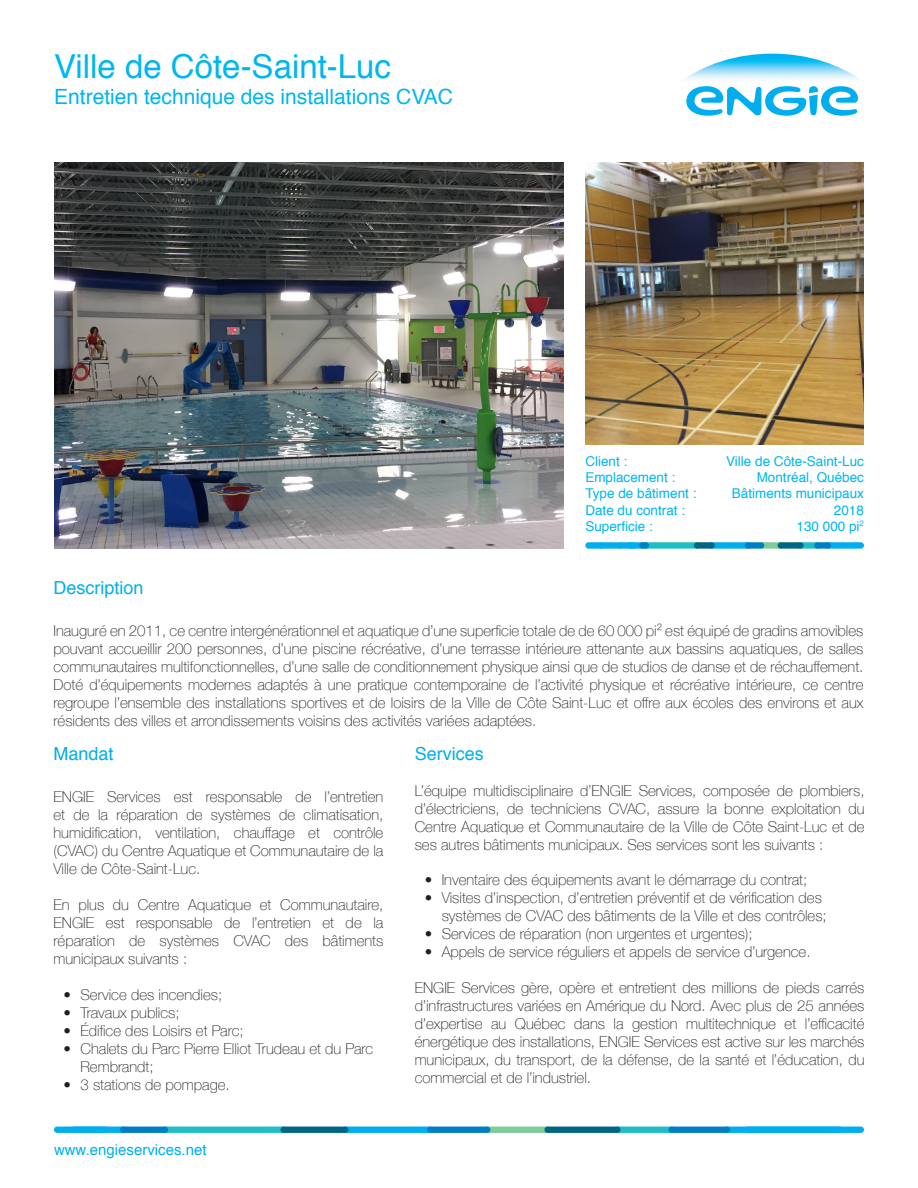
<style>
.page{position:relative;width:918px;height:1188px;background:#fff}
.page>*{position:absolute;margin:0;border:0;box-sizing:border-box;transform-origin:0 0}
.t1{font:33px "Helvetica";color:#00b6f0}
.t2{font:21px "Helvetica";color:#00b6f0}
.t3{font:18px "Helvetica";color:#00aeef}
.BODY-TEXT{font:100 15px/18px "Helvetica Neue";color:#231f20;text-align:justify}
.t4{font:15px "Helvetica";color:#00aeef}
.t5{font:13.5px "Helvetica";color:#00b6f0}
</style>
<div class="page">
<img style="left:585px;top:162px;width:279px;height:282px">
<img style="left:54px;top:162px;width:510px;height:387px">
<div style="left:627px;top:542px;width:19px;height:7px;background:#00aeef;border-radius:3px"></div>
<div style="left:643px;top:542px;width:57px;height:7px;background:#21bdc6;border-radius:3px"></div>
<div style="left:825px;top:542px;width:39px;height:7px;background:#00aeef;border-radius:3px"></div>
<div style="left:797px;top:542px;width:24px;height:7px;background:#21bdc6;border-radius:3px"></div>
<div style="left:758px;top:542px;width:26px;height:7px;background:#80ca9c;border-radius:3px"></div>
<div style="left:708px;top:542px;width:43px;height:7px;background:#00aeef;border-radius:3px"></div>
<div style="left:745px;top:542px;width:19px;height:7px;background:#007ec5;border-radius:3px"></div>
<div style="left:694px;top:542px;width:21px;height:7px;background:#016584;border-radius:3px"></div>
<div style="left:814px;top:542px;width:17px;height:7px;background:#007ec5;border-radius:3px"></div>
<div style="left:778px;top:542px;width:26px;height:7px;background:#016584;border-radius:3px"></div>
<div style="left:639px;top:542px;width:10px;height:7px;background:#007ec5;border-radius:3px"></div>
<div style="left:617px;top:542px;width:19px;height:7px;background:#00aeef;border-radius:3px"></div>
<div style="left:585px;top:542px;width:19px;height:7px;background:#00aeef;border-radius:3px"></div>
<svg style="left:598px;top:542px;width:25px;height:7px"></svg>
<div style="left:724px;top:1127px;width:119px;height:6px;background:#00aeef;border-radius:3px"></div>
<div style="left:614px;top:1127px;width:61px;height:6px;background:#21bdc6;border-radius:3px"></div>
<div style="left:484px;top:1127px;width:67px;height:6px;background:#80ca9c;border-radius:3px"></div>
<div style="left:544px;top:1127px;width:77px;height:6px;background:#016584;border-radius:3px"></div>
<div style="left:342px;top:1127px;width:92px;height:6px;background:#00aeef;border-radius:3px"></div>
<div style="left:162px;top:1127px;width:125px;height:6px;background:#21bdc6;border-radius:3px"></div>
<div style="left:71px;top:1127px;width:55px;height:6px;background:#00aeef;border-radius:3px"></div>
<div style="left:427px;top:1127px;width:63px;height:6px;background:#007ec5;border-radius:3px"></div>
<div style="left:280px;top:1127px;width:68px;height:6px;background:#016584;border-radius:3px"></div>
<div style="left:120px;top:1127px;width:48px;height:6px;background:#007ec5;border-radius:3px"></div>
<div style="left:668px;top:1127px;width:62px;height:6px;background:#007ec5;border-radius:3px"></div>
<div style="left:54px;top:1127px;width:56px;height:6px;background:#00aeef;border-radius:3px"></div>
<div style="left:745px;top:1127px;width:119px;height:6px;background:#00aeef;border-radius:3px"></div>
<img style="left:684px;top:54px;width:176px;height:26px">
<svg style="left:686px;top:86px;width:172px;height:30px"></svg>
<p class="t1" style="left:54px;top:41px;width:338px">Ville de Côte-Saint-Luc</p>
<p class="t2" style="left:54px;top:80px;width:400px">Entretien technique des installations CVAC</p>
<p class="t5" style="left:585px;top:451px;width:44px">Client :</p>
<p class="t5" style="left:585px;top:467px;width:92px">Emplacement :</p>
<p class="t5" style="left:585px;top:483px;width:113px">Type de bâtiment :</p>
<p class="t5" style="left:585px;top:499px;width:101px">Date du contrat :</p>
<p class="t5" style="left:585px;top:516px;width:69px">Superficie :</p>
<p class="t5" style="left:726px;top:451px;width:139px">Ville de Côte-Saint-Luc</p>
<p class="t5" style="left:757px;top:467px;width:109px">Montréal, Québec</p>
<p class="t5" style="left:732px;top:483px;width:134px">Bâtiments municipaux</p>
<p class="t5" style="left:834px;top:499px;width:32px">2018</p>
<p class="t5" style="left:797px;top:516px;width:69px">130 000 pi<sup>2</sup></p>
<p class="t3" style="left:53px;top:574px;width:92px">Description</p>
<p class="BODY-TEXT" style="left:53px;top:621px;width:811px">Inauguré en 2011, ce centre intergénérationnel et aquatique d’une superficie totale de de 60 000 pi² est équipé de gradins amovibles pouvant accueillir 200 personnes, d’une piscine récréative, d’une terrasse intérieure attenante aux bassins aquatiques, de salles communautaires multifonctionnelles, d’une salle de conditionnement physique ainsi que de studios de danse et de réchauffement.</p>
<p class="BODY-TEXT" style="left:53px;top:675px;width:811px">Doté d’équipements modernes adaptés à une pratique contemporaine de l’activité physique et récréative intérieure, ce centre regroupe l’ensemble des installations sportives et de loisirs de la Ville de Côte Saint-Luc et offre aux écoles des environs et aux résidents des villes et arrondissements voisins des activités variées adaptées.</p>
<p class="t3" style="left:53px;top:740px;width:62px">Mandat</p>
<p class="BODY-TEXT" style="left:53px;top:787px;width:331px">ENGIE Services est responsable de l’entretien et de la réparation de systèmes de climatisation, humidification, ventilation, chauffage et contrôle (CVAC) du Centre Aquatique et Communautaire de la Ville de Côte-Saint-Luc.</p>
<p class="BODY-TEXT" style="left:53px;top:895px;width:331px">En plus du Centre Aquatique et Communautaire, ENGIE est responsable de l’entretien et de la réparation de systèmes CVAC des bâtiments municipaux suivants :</p>
<p class="BODY-TEXT" style="left:63px;top:985px;width:160px">• Service des incendies;</p>
<p class="BODY-TEXT" style="left:63px;top:1003px;width:118px">• Travaux publics;</p>
<p class="BODY-TEXT" style="left:63px;top:1021px;width:182px">• Édifice des Loisirs et Parc;</p>
<p class="BODY-TEXT" style="left:80px;top:1039px;width:294px;text-indent:-17px">• Chalets du Parc Pierre Elliot Trudeau et du Parc<br>Rembrandt;</p>
<p class="BODY-TEXT" style="left:63px;top:1075px;width:168px">• 3 stations de pompage.</p>
<p class="t3" style="left:415px;top:740px;width:71px">Services</p>
<p class="BODY-TEXT" style="left:415px;top:781px;width:451px">L’équipe multidisciplinaire d’ENGIE Services, composée de plombiers, d’électriciens, de techniciens CVAC, assure la bonne exploitation du Centre Aquatique et Communautaire de la Ville de Côte Saint-Luc et de ses autres bâtiments municipaux. Ses services sont les suivants :</p>
<p class="BODY-TEXT" style="left:425px;top:870px;width:384px">• Inventaire des équipements avant le démarrage du contrat;</p>
<p class="BODY-TEXT" style="left:442px;top:888px;width:387px;text-indent:-17px">• Visites d’inspection, d’entretien préventif et de vérification des systèmes de CVAC des bâtiments de la Ville et des contrôles;</p>
<p class="BODY-TEXT" style="left:425px;top:924px;width:329px">• Services de réparation (non urgentes et urgentes);</p>
<p class="BODY-TEXT" style="left:425px;top:942px;width:387px">• Appels de service réguliers et appels de service d’urgence.</p>
<p class="BODY-TEXT" style="left:415px;top:978px;width:451px">ENGIE Services gère, opère et entretient des millions de pieds carrés d’infrastructures variées en Amérique du Nord. Avec plus de 25 années d’expertise au Québec dans la gestion multitechnique et l’efficacité énergétique des installations, ENGIE Services est active sur les marchés municipaux, du transport, de la défense, de la santé et l’éducation, du commercial et de l’industriel.</p>
<p class="t4" style="left:54px;top:1138px;width:154px">www.engieservices.net</p>
</div>
